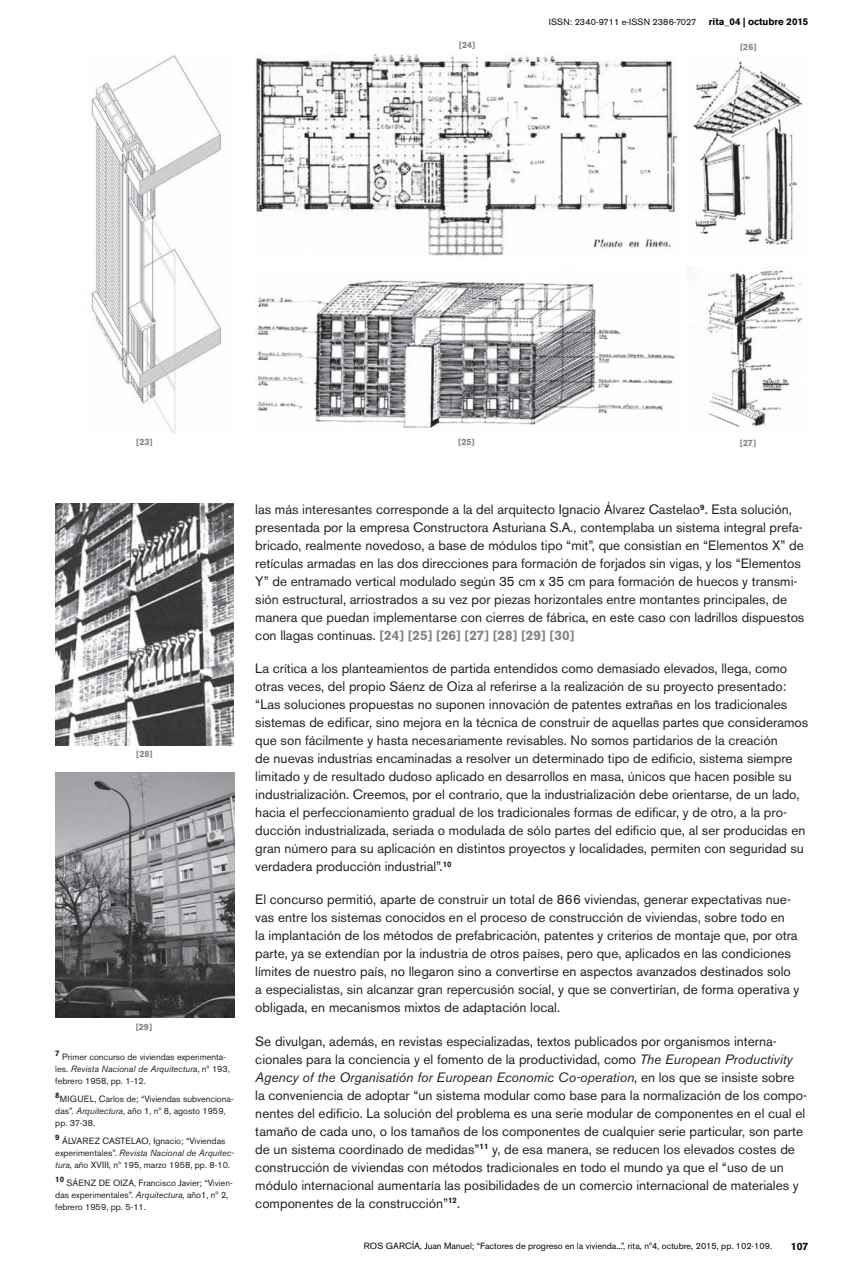
<style>
.page{position:relative;width:851px;height:1276px;background:#fff}
.page>*{position:absolute;margin:0;border:0;box-sizing:border-box;transform-origin:0 0}
.t1{font:13.5px/18px "Akzidenz Grotesk BE";color:#231f20}
.t2{font:700 10.5px "Akzidenz Grotesk BE";color:#040503}
.t3{font:700 9.75px "Akzidenz Grotesk BE";color:#040503}
.t4{font:9px/12px "Akzidenz Grotesk BE";color:#231f20}
.t5{font:9px "Akzidenz Grotesk BE";color:#040503}
.t6{font:9px "Akzidenz Grotesk BE";letter-spacing:.02em;color:#040503}
.t7{font:700 9px "Akzidenz Grotesk BE";color:#808285}
.t8{font:700 7.8px "Akzidenz Grotesk BE";color:#231f20}
.s1{font-style:italic}
.s2{font-family:"Calibri";font-size:15px}
.s3{font-weight:700;color:#808285}
</style>
<div class="page">
<img style="left:687px;top:266px;width:115px;height:162px">
<img style="left:255px;top:55px;width:423px;height:201px">
<img style="left:257px;top:280px;width:418px;height:148px">
<img style="left:693px;top:61px;width:112px;height:184px">
<img style="left:55px;top:503px;width:179px;height:242px">
<img style="left:55px;top:772px;width:179px;height:245px">
<img style="left:91px;top:55px;width:130px;height:377px">
<p class="t6" style="left:548px;top:17px;width:149px">ISSN: 2340-9711 e-ISSN 2386-7027</p>
<p class="t3" style="left:708px;top:16px;width:101px">rita_04 | octubre 2015</p>
<p class="t7" style="left:459px;top:40px;width:18px">[24]</p>
<p class="t7" style="left:740px;top:41px;width:18px">[26]</p>
<p class="t7" style="left:136px;top:436px;width:18px">[23]</p>
<p class="t7" style="left:458px;top:436px;width:18px">[25]</p>
<p class="t7" style="left:739px;top:438px;width:18px">[27]</p>
<p class="t7" style="left:136px;top:749px;width:18px">[28]</p>
<p class="t7" style="left:136px;top:1021px;width:18px">[29]</p>
<p class="t8" style="left:55px;top:1048px;width:6px">7</p>
<p class="t4" style="left:55px;top:1051px;width:176px;text-indent:7px">Primer concurso de viviendas experimenta&shy;les. <span class="s1">Revista Nacional de Arquitectura</span>, nº 193, febrero 1958, pp. 1-12.</p>
<p class="t8" style="left:55px;top:1090px;width:6px">8</p>
<p class="t4" style="left:55px;top:1093px;width:180px;text-indent:4px">MIGUEL, Carlos de; “Viviendas subvenciona&shy;das”. <span class="s1">Arquitectura</span>, año 1, nº 8, agosto 1959, pp. 37-38.</p>
<p class="t8" style="left:55px;top:1132px;width:6px">9</p>
<p class="t4" style="left:55px;top:1135px;width:180px;text-align:center">ÁLVAREZ CASTELAO, Ignacio; “Viviendas experimentales”. <span class="s1">Revista Nacional de Arquitec&shy;tura</span>, año XVIII, nº 195, marzo 1958, pp. 8-10.</p>
<p class="t8" style="left:55px;top:1174px;width:10px">10</p>
<p class="t4" style="left:55px;top:1177px;width:179px;text-indent:11px">SÁENZ DE OIZA, Francisco Javier; “Vivien&shy;das experimentales”. <span class="s1">Arquitectura</span>, año1, nº 2, febrero 1959, pp. 5-11.</p>
<p class="t1" style="left:255px;top:501px;width:550px">las más interesantes corresponde a la del arquitecto Ignacio Álvarez Castelao<sup>9</sup><span class="s2">.</span> Esta solución, presentada por la empresa Constructora Asturiana S.A<span class="s1">.,</span> contemplaba un sistema integral prefa&shy;bricado, realmente novedoso, a base de módulos tipo “mit”, que consistían en “Elementos X” de retículas armadas en las dos direcciones para formación de forjados sin vigas, y los “Elementos Y” de entramado vertical modulado según 35 cm x 35 cm para formación de huecos y transmi&shy;sión estructural, arriostrados a su vez por piezas horizontales entre montantes principales, de manera que puedan implementarse con cierres de fábrica, en este caso con ladrillos dispuestos con llagas continuas. <span class="s3">[24] [25] [26] [27] [28] [29] [30]</span></p>
<p class="t1" style="left:255px;top:659px;width:554px">La crítica a los planteamientos de partida entendidos como demasiado elevados, llega, como otras veces, del propio Sáenz de Oiza al referirse a la realización de su proyecto presentado: “Las soluciones propuestas no suponen innovación de patentes extrañas en los tradicionales sistemas de edificar, sino mejora en la técnica de construir de aquellas partes que consideramos que son fácilmente y hasta necesariamente revisables. No somos partidarios de la creación<br>de nuevas industrias encaminadas a resolver un determinado tipo de edificio, sistema siempre limitado y de resultado dudoso aplicado en desarrollos en masa, únicos que hacen posible su industrialización. Creemos, por el contrario, que la industrialización debe orientarse, de un lado, hacia el perfeccionamiento gradual de los tradicionales formas de edificar, y de otro, a la pro&shy;ducción industrializada, seriada o modulada de sólo partes del edificio que, al ser producidas en gran número para su aplicación en distintos proyectos y localidades, permiten con seguridad su verdadera producción industrial”.<sup>10</sup></p>
<p class="t1" style="left:255px;top:891px;width:545px">El concurso permitió, aparte de construir un total de 866 viviendas, generar expectativas nue&shy;vas entre los sistemas conocidos en el proceso de construcción de viviendas, sobre todo en<br>la implantación de los métodos de prefabricación, patentes y criterios de montaje que, por otra parte, ya se extendían por la industria de otros países, pero que, aplicados en las condiciones límites de nuestro país, no llegaron sino a convertirse en aspectos avanzados destinados solo a especialistas, sin alcanzar gran repercusión social, y que se convertirían, de forma operativa y obligada, en mecanismos mixtos de adaptación local.</p>
<p class="t1" style="left:255px;top:1031px;width:553px">Se divulgan, además, en revistas especializadas, textos publicados por organismos interna&shy;cionales para la conciencia y el fomento de la productividad, como <span class="s1">The European Productivity Agency of the Organisatión for European Economic Co-operation</span>, en los que se insiste sobre la conveniencia de adoptar “un sistema modular como base para la normalización de los compo&shy;nentes del edificio. La solución del problema es una serie modular de componentes en el cual el tamaño de cada uno, o los tamaños de los componentes de cualquier serie particular, son parte de un sistema coordinado de medidas”<sup>11</sup> y, de esa manera, se reducen los elevados costes de construcción de viviendas con métodos tradicionales en todo el mundo ya que el “uso de un módulo internacional aumentaría las posibilidades de un comercio internacional de materiales y componentes de la construcción”<sup>12</sup><span class="s2">.</span></p>
<p class="t5" style="left:364px;top:1240px;width:410px">ROS GARCÍA, Juan Manuel; “Factores de progreso en la vivienda...”, rita, nº4, octubre, 2015, pp. 102-109.</p>
<p class="t2" style="left:790px;top:1240px;width:19px">107</p>
</div>
